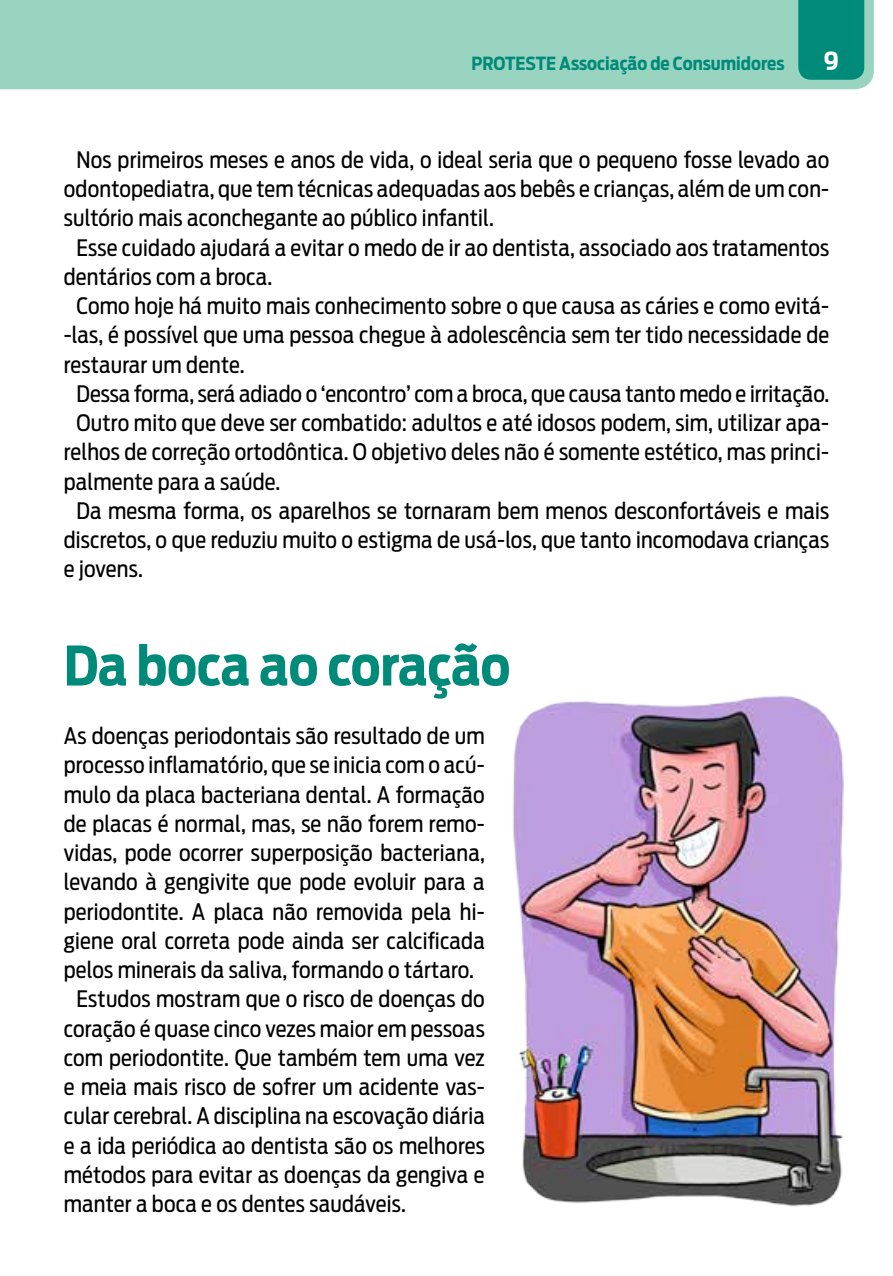
<style>
.page{position:relative;width:893px;height:1276px;background:#fff}
.page>*{position:absolute;margin:0;border:0;box-sizing:border-box;transform-origin:0 0}
.t1{font:700 54px "Antenna Cond";color:#008a7a}
.t2{font:700 24.75px "Antenna Cond";color:#fff}
.t3{font:22.5px "Antenna Cond";letter-spacing:.01em;color:#000}
.t4{font:700 18px "Antenna Cond";color:#008a7a}
</style>
<div class="page">
<div style="left:0;top:0;width:874px;height:89px;background:#99d4c0"></div>
<div style="left:798px;top:0;width:66px;height:80px;background:#008a7a"></div>
<img style="left:513px;top:695px;width:331px;height:512px">
<p class="t4" style="left:471px;top:52px;width:315px">PROTESTE Associação de Consumidores</p>
<p class="t2" style="left:824px;top:46px;width:17px">9</p>
<p class="t3" style="left:77px;top:147px;width:754px">Nos primeiros meses e anos de vida, o ideal seria que o pequeno fosse levado ao</p>
<p class="t3" style="left:64px;top:176px;width:767px">odontopediatra, que tem técnicas adequadas aos bebês e crianças, além de um con-</p>
<p class="t3" style="left:64px;top:205px;width:432px">sultório mais aconchegante ao público infantil.</p>
<p class="t3" style="left:77px;top:234px;width:754px">Esse cuidado ajudará a evitar o medo de ir ao dentista, associado aos tratamentos</p>
<p class="t3" style="left:64px;top:264px;width:210px">dentários com a broca.</p>
<p class="t3" style="left:77px;top:293px;width:754px">Como hoje há muito mais conhecimento sobre o que causa as cáries e como evitá-</p>
<p class="t3" style="left:64px;top:322px;width:767px">-las, é possível que uma pessoa chegue à adolescência sem ter tido necessidade de</p>
<p class="t3" style="left:64px;top:351px;width:183px">restaurar um dente.</p>
<p class="t3" style="left:77px;top:381px;width:754px">Dessa forma, será adiado o ‘encontro’ com a broca, que causa tanto medo e irritação.</p>
<p class="t3" style="left:77px;top:410px;width:754px">Outro mito que deve ser combatido: adultos e até idosos podem, sim, utilizar apa-</p>
<p class="t3" style="left:64px;top:439px;width:767px">relhos de correção ortodôntica. O objetivo deles não é somente estético, mas princi-</p>
<p class="t3" style="left:64px;top:468px;width:218px">palmente para a saúde.</p>
<p class="t3" style="left:77px;top:498px;width:754px">Da mesma forma, os aparelhos se tornaram bem menos desconfortáveis e mais</p>
<p class="t3" style="left:64px;top:527px;width:767px">discretos, o que reduziu muito o estigma de usá-los, que tanto incomodava crianças</p>
<p class="t3" style="left:64px;top:556px;width:81px">e jovens.</p>
<h1 class="t1" style="left:64px;top:633px;width:448px">Da boca ao coração</h1>
<p class="t3" style="left:64px;top:723px;width:422px">As doenças periodontais são resultado de um</p>
<p class="t3" style="left:64px;top:752px;width:422px">processo inflamatório, que se inicia com o acú-</p>
<p class="t3" style="left:64px;top:781px;width:422px">mulo da placa bacteriana dental. A formação</p>
<p class="t3" style="left:64px;top:810px;width:422px">de placas é normal, mas, se não forem remo-</p>
<p class="t3" style="left:64px;top:840px;width:423px">vidas, pode ocorrer superposição bacteriana,</p>
<p class="t3" style="left:64px;top:869px;width:422px">levando à gengivite que pode evoluir para a</p>
<p class="t3" style="left:64px;top:898px;width:422px">periodontite. A placa não removida pela hi-</p>
<p class="t3" style="left:64px;top:927px;width:422px">giene oral correta pode ainda ser calcificada</p>
<p class="t3" style="left:64px;top:957px;width:412px">pelos minerais da saliva, formando o tártaro.</p>
<p class="t3" style="left:77px;top:986px;width:410px">Estudos mostram que o risco de doenças do</p>
<p class="t3" style="left:64px;top:1015px;width:422px">coração é quase cinco vezes maior em pessoas</p>
<p class="t3" style="left:64px;top:1044px;width:423px">com periodontite. Que também tem uma vez</p>
<p class="t3" style="left:64px;top:1074px;width:422px">e meia mais risco de sofrer um acidente vas-</p>
<p class="t3" style="left:64px;top:1103px;width:423px">cular cerebral. A disciplina na escovação diária</p>
<p class="t3" style="left:64px;top:1132px;width:422px">e a ida periódica ao dentista são os melhores</p>
<p class="t3" style="left:64px;top:1161px;width:422px">métodos para evitar as doenças da gengiva e</p>
<p class="t3" style="left:64px;top:1191px;width:344px">manter a boca e os dentes saudáveis.</p>
</div>
